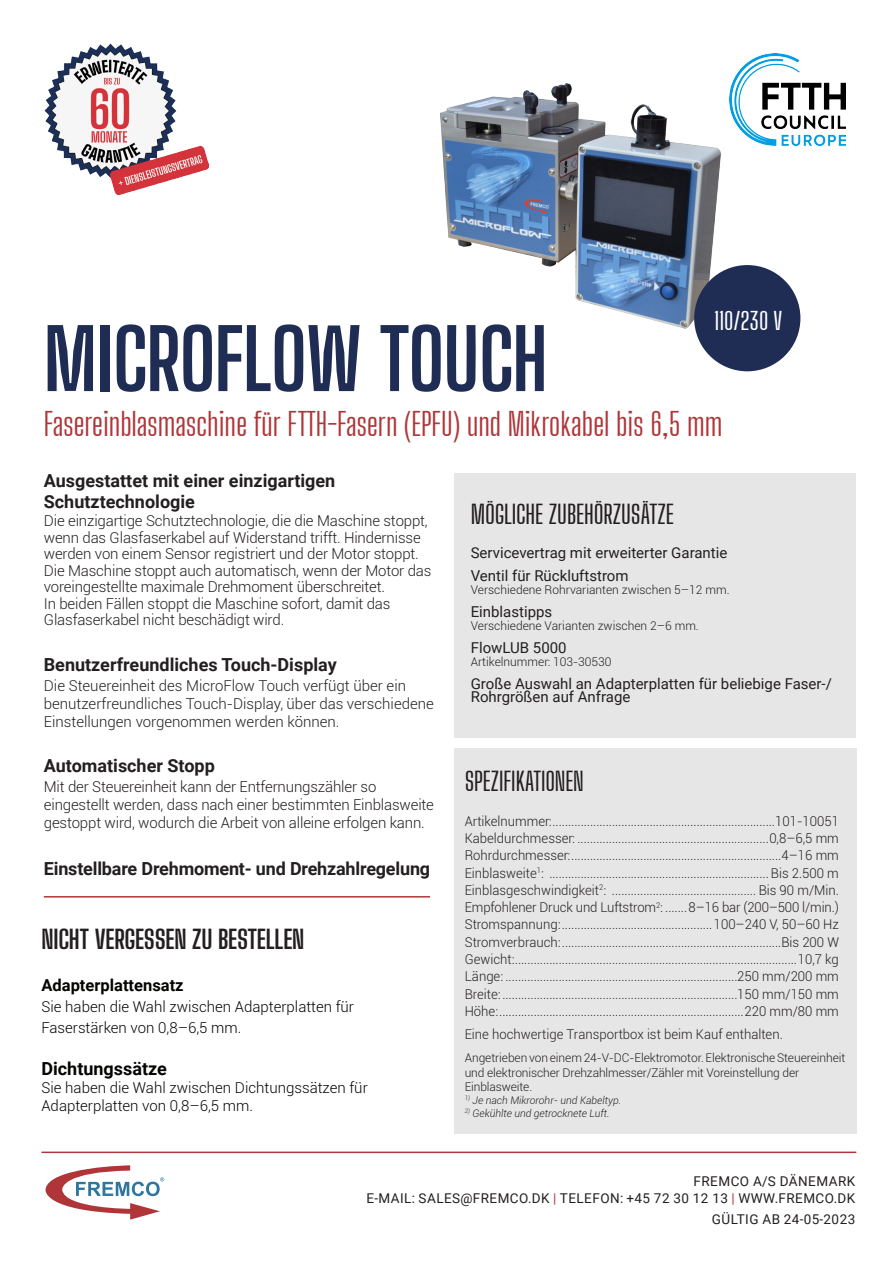
<style>
.page{position:relative;width:893px;height:1263px;background:#fff}
.page>*{position:absolute;margin:0;border:0;box-sizing:border-box;transform-origin:0 0}
.t1{font:700 82.5px "Big Shoulders Display";letter-spacing:-.015em;color:#1f2d55}
.t2{font:31.5px "Big Shoulders Display";letter-spacing:-.005em;color:#b03639}
.t3{font:500 25.5px "Big Shoulders Display";letter-spacing:-.005em;color:#231f20}
.t4{font:700 25.5px "Big Shoulders Display";letter-spacing:-.01em;color:#231f20}
.t5{font:500 24px "Big Shoulders Display";color:#fff}
.t6{font:700 18px/21px "Roboto";color:#231f20}
.t7{font:700 18px "Roboto";color:#040503}
.t8{font:700 16.5px "Roboto";color:#040503}
.t9{font:300 15px/16.5px "Roboto";letter-spacing:-.01em;color:#231f20}
.t10{font:15px/13.5px "Roboto";color:#231f20}
.t11{font:300 15px/21px "Roboto";color:#040503}
.t12{font:300 13.5px "Roboto";color:#231f20}
.t13{font:13.5px "Roboto";letter-spacing:.035em;color:#231f20}
.t14{font:300 12px/14.4px "Roboto";letter-spacing:-.005em;color:#231f20}
.t15{font:italic 300 10.5px "Roboto";color:#231f20}
.s1{color:#b03639}
</style>
<div class="page">
<img style="left:440px;top:83px;width:332px;height:246px">
<div style="left:454px;top:473px;width:401px;height:265px;background:#e6e6e6"></div>
<div style="left:454px;top:748px;width:402px;height:386px;background:#e6e6e6"></div>
<svg style="left:45px;top:1165px;width:119px;height:55px"></svg>
<hr style="left:41px;top:1151px;width:815px;height:2px;background:#b03639">
<div style="left:694px;top:265px;width:106px;height:106px;background:#1f2d55;border-radius:50%"></div>
<hr style="left:44px;top:896px;width:386px;height:1px;background:#b03639">
<img style="left:729px;top:54px;width:116px;height:91px">
<img style="left:44px;top:44px;width:164px;height:151px">
<p class="t1" style="left:44px;top:303px;width:505px">MICROFLOW TOUCH</p>
<p class="t5" style="left:714px;top:306px;width:70px">110/230 V</p>
<p class="t2" style="left:44px;top:404px;width:680px">Fasereinblasmaschine für FTTH-Fasern (EPFU) und Mikrokabel bis 6,5 mm</p>
<p class="t6" style="left:44px;top:469px;width:293px">Ausgestattet mit einer einzigartigen<br>Schutztechnologie</p>
<p class="t9" style="left:44px;top:512px;width:385px">Die einzigartige Schutztechnologie, die die Maschine stoppt, wenn das Glasfaserkabel auf Widerstand trifft. Hindernisse werden von einem Sensor registriert und der Motor stoppt.</p>
<p class="t9" style="left:44px;top:562px;width:389px">Die Maschine stoppt auch automatisch, wenn der Motor das voreingestellte maximale Drehmoment überschreitet.</p>
<p class="t9" style="left:44px;top:595px;width:348px">In beiden Fällen stoppt die Maschine sofort, damit das<br>Glasfaserkabel nicht beschädigt wird.</p>
<p class="t6" style="left:44px;top:653px;width:294px">Benutzerfreundliches Touch-Display</p>
<p class="t9" style="left:44px;top:676px;width:392px;line-height:18px">Die Steuereinheit des MicroFlow Touch verfügt über ein benutzerfreundliches Touch-Display, über das verschiedene<br>Einstellungen vorgenommen werden können.</p>
<p class="t6" style="left:44px;top:755px;width:172px">Automatischer Stopp</p>
<p class="t9" style="left:44px;top:777px;width:392px;line-height:18px">Mit der Steuereinheit kann der Entfernungszähler so eingestellt werden, dass nach einer bestimmten Einblasweite gestoppt wird, wodurch die Arbeit von alleine erfolgen kann.</p>
<p class="t6" style="left:44px;top:857px;width:388px">Einstellbare Drehmoment- und Drehzahlregelung</p>
<p class="t3" style="left:471px;top:498px;width:205px">MÖGLICHE ZUBEHÖRZUSÄTZE</p>
<p class="t10" style="left:471px;top:546px;width:258px">Servicevertrag mit erweiterter Garantie</p>
<p class="t10" style="left:471px;top:568px;width:159px">Ventil für Rückluftstrom</p>
<p class="t14" style="left:471px;top:582px;width:260px">Verschiedene Rohrvarianten zwischen 5–12 mm.</p>
<p class="t10" style="left:471px;top:604px;width:83px">Einblastipps</p>
<p class="t14" style="left:471px;top:618px;width:230px">Verschiedene Varianten zwischen 2–6 mm.</p>
<p class="t10" style="left:471px;top:640px;width:97px">FlowLUB 5000</p>
<p class="t14" style="left:471px;top:654px;width:142px">Artikelnummer: 103-30530</p>
<p class="t10" style="left:471px;top:676px;width:363px">Große Auswahl an Adapterplatten für beliebige Faser-/<br>Rohrgrößen auf Anfrage</p>
<p class="t3" style="left:465px;top:765px;width:121px">SPEZIFIKATIONEN</p>
<p class="t12" style="left:465px;top:812px;width:376px">Artikelnummer:.......................................................................101-10051</p>
<p class="t12" style="left:465px;top:829px;width:376px">Kabeldurchmesser: .............................................................0,8–6,5 mm</p>
<p class="t12" style="left:465px;top:846px;width:376px">Rohrdurchmesser:...................................................................4–16 mm</p>
<p class="t12" style="left:465px;top:863px;width:376px">Einblasweite<sup>1</sup>: ...................................................................... Bis 2.500 m</p>
<p class="t12" style="left:465px;top:881px;width:376px">Einblasgeschwindigkeit<sup>2</sup>: .............................................. Bis 90 m/Min.</p>
<p class="t12" style="left:465px;top:898px;width:376px">Empfohlener Druck und Luftstrom<sup>2</sup>: .......8–16 bar (200–500 l/min.)</p>
<p class="t12" style="left:465px;top:915px;width:376px">Stromspannung:................................................100–240 V, 50–60 Hz</p>
<p class="t12" style="left:465px;top:932px;width:376px">Stromverbrauch:......................................................................Bis 200 W</p>
<p class="t12" style="left:465px;top:950px;width:376px">Gewicht:..........................................................................................10,7 kg</p>
<p class="t12" style="left:465px;top:967px;width:376px">Länge: ..........................................................................250 mm/200 mm</p>
<p class="t12" style="left:465px;top:984px;width:376px">Breite: ...........................................................................150 mm/150 mm</p>
<p class="t12" style="left:465px;top:1002px;width:376px">Höhe:..............................................................................220 mm/80 mm</p>
<p class="t12" style="left:465px;top:1025px;width:320px">Eine hochwertige Transportbox ist beim Kauf enthalten.</p>
<p class="t14" style="left:465px;top:1050px;width:382px">Angetrieben von einem 24-V-DC-Elektromotor. Elektronische Steuereinheit und elektronischer Drehzahlmesser/Zähler mit Voreinstellung der<br>Einblasweite.</p>
<p class="t15" style="left:465px;top:1093px;width:158px"><sup>1)</sup> Je nach Mikrorohr- und Kabeltyp.</p>
<p class="t15" style="left:465px;top:1105px;width:146px"><sup>2)</sup> Gekühlte und getrocknete Luft.</p>
<p class="t4" style="left:41px;top:922px;width:265px">NICHT VERGESSEN ZU BESTELLEN</p>
<p class="t8" style="left:41px;top:974px;width:144px">Adapterplattensatz</p>
<p class="t11" style="left:41px;top:996px;width:314px">Sie haben die Wahl zwischen Adapterplatten für<br>Faserstärken von 0,8–6,5 mm.</p>
<p class="t7" style="left:41px;top:1056px;width:127px">Dichtungssätze</p>
<p class="t11" style="left:41px;top:1078px;width:328px;line-height:18px">Sie haben die Wahl zwischen Dichtungssätzen für<br>Adapterplatten von 0,8–6,5 mm.</p>
<p class="t13" style="left:693px;top:1172px;width:163px">FREMCO A/S DÄNEMARK</p>
<p class="t13" style="left:367px;top:1188px;width:490px">E-MAIL: SALES@FREMCO.DK <span class="s1">|</span> TELEFON: +45 72 30 12 13 <span class="s1">|</span> WWW.FREMCO.DK</p>
<p class="t13" style="left:712px;top:1209px;width:145px">GÜLTIG AB 24-05-2023</p>
</div>
